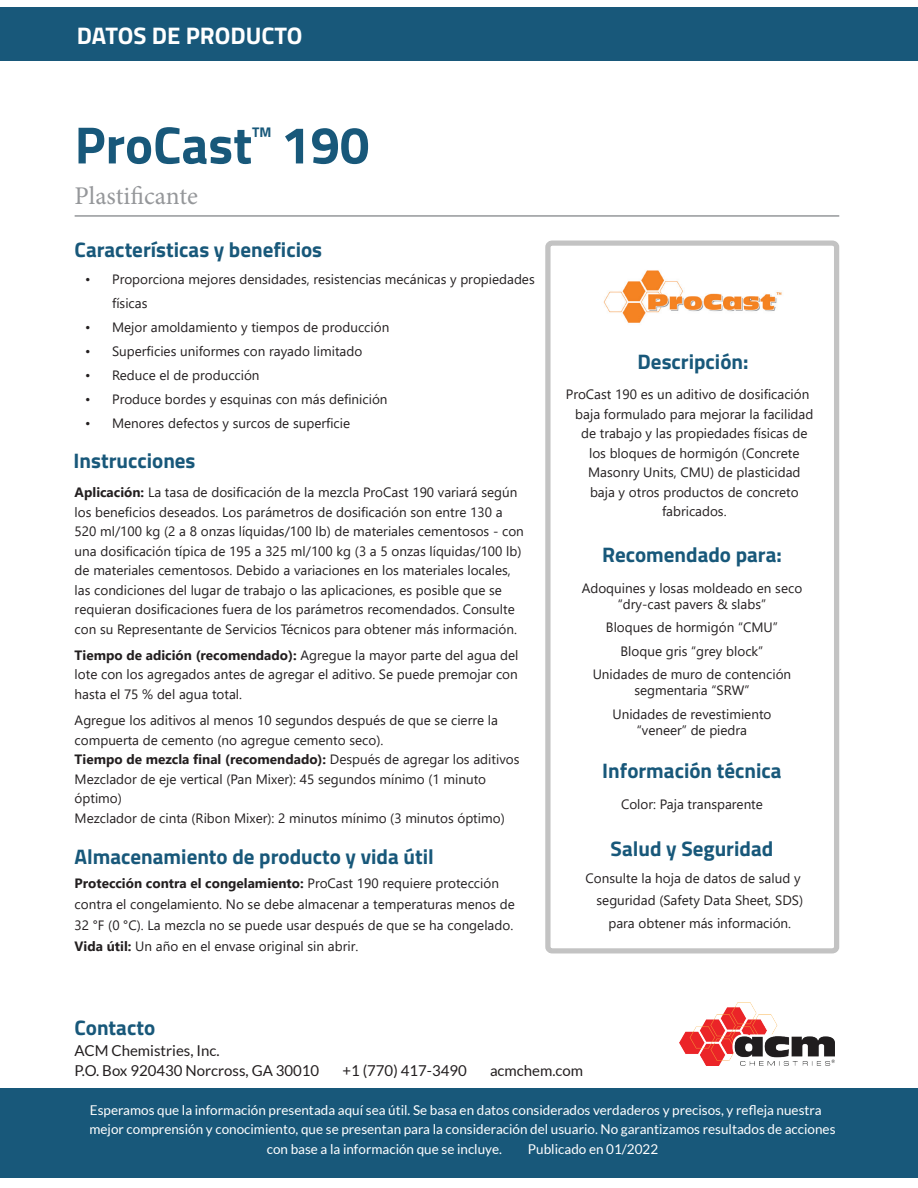
<style>
.page{position:relative;width:918px;height:1188px;background:#fff}
.page>*{position:absolute;margin:0;border:0;box-sizing:border-box;transform-origin:0 0}
.t1{font:700 52.5px "Titillium Web";color:#18587a}
.t2{font:25.5px "Minion Pro";letter-spacing:-.005em;color:#95979a}
.t3{font:700 24px "Titillium Web";color:#fff}
.t4{font:700 21px "Titillium Web";color:#18587a}
.t5{font:15px/19.5px "Lato";color:#231f20}
.t6{font:700 13.95px "Titillium Web";color:#18587a}
.t7{font:13.5px/19.5px "Segoe UI";color:#231f20}
.t8{font:13.5px "Lato";color:#fff}
.s1{font-weight:700}
</style>
<div class="page">
<div style="left:0;top:8px;width:918px;height:54px;background:#18587a"></div>
<hr style="left:75px;top:215px;width:764px;height:2px;background:#95979a">
<svg style="left:545px;top:240px;width:295px;height:714px"></svg>
<div style="left:0;top:1088px;width:918px;height:90px;background:#18587a"></div>
<img style="left:679px;top:1003px;width:156px;height:63px">
<img style="left:602px;top:267px;width:183px;height:61px">
<h3 class="t3" style="left:77px;top:17px;width:227px">DATOS DE PRODUCTO</h3>
<h1 class="t1" style="left:75px;top:105px;width:179px">ProCast</h1>
<p class="t6" style="left:252px;top:122px;width:21px">TM</p>
<h1 class="t1" style="left:281px;top:105px;width:90px">190</h1>
<h2 class="t2" style="left:75px;top:179px;width:125px">Plastificante</h2>
<h3 class="t4" style="left:75px;top:234px;width:249px">Características y beneficios</h3>
<p class="t7" style="left:112px;top:266px;width:424px;line-height:24px;text-indent:-27px">• Proporciona mejores densidades, resistencias mecánicas y propiedades físicas</p>
<p class="t7" style="left:85px;top:317px;width:306px">• Mejor amoldamiento y tiempos de producción</p>
<p class="t7" style="left:85px;top:341px;width:279px">• Superficies uniformes con rayado limitado</p>
<p class="t7" style="left:85px;top:365px;width:176px">• Reduce el de producción</p>
<p class="t7" style="left:85px;top:389px;width:304px">• Produce bordes y esquinas con más definición</p>
<p class="t7" style="left:85px;top:413px;width:267px">• Menores defectos y surcos de superficie</p>
<h3 class="t4" style="left:74px;top:445px;width:124px">Instrucciones</h3>
<p class="t7" style="left:75px;top:481px;width:451px"><span class="s1">Aplicación:</span> La tasa de dosificación de la mezcla ProCast 190 variará según los beneficios deseados. Los parámetros de dosificación son entre 130 a 520 ml/100 kg (2 a 8 onzas líquidas/100 lb) de materiales cementosos - con una dosificación típica de 195 a 325 ml/100 kg (3 a 5 onzas líquidas/100 lb) de materiales cementosos. Debido a variaciones en los materiales locales, las condiciones del lugar de trabajo o las aplicaciones, es posible que se requieran dosificaciones fuera de los parámetros recomendados. Consulte con su Representante de Servicios Técnicos para obtener más información.</p>
<p class="t7" style="left:75px;top:644px;width:445px;text-align:justify"><span class="s1">Tiempo de adición (recomendado):</span> Agregue la mayor parte del agua del lote con los agregados antes de agregar el aditivo. Se puede premojar con hasta el 75 % del agua total.</p>
<p class="t7" style="left:75px;top:709px;width:446px">Agregue los aditivos al menos 10 segundos después de que se cierre la compuerta de cemento (no agregue cemento seco).<br><span class="s1">Tiempo de mezcla final (recomendado):</span> Después de agregar los aditivos Mezclador de eje vertical (Pan Mixer): 45 segundos mínimo (1 minuto óptimo)<br>Mezclador de cinta (Ribon Mixer): 2 minutos mínimo (3 minutos óptimo)</p>
<h3 class="t4" style="left:75px;top:841px;width:361px">Almacenamiento de producto y vida útil</h3>
<p class="t7" style="left:75px;top:871px;width:442px;line-height:21px"><span class="s1">Protección contra el congelamiento:</span> ProCast 190 requiere protección contra el congelamiento. No se debe almacenar a temperaturas menos de 32 °F (0 °C). La mezcla no se puede usar después de que se ha congelado.<br><span class="s1">Vida útil:</span> Un año en el envase original sin abrir.</p>
<h3 class="t4" style="left:638px;top:345px;width:112px">Descripción:</h3>
<p class="t7" style="left:566px;top:384px;width:245px">ProCast 190 es un aditivo de dosificación</p>
<p class="t7" style="left:575px;top:403px;width:240px">baja formulado para mejorar la facilidad</p>
<p class="t7" style="left:581px;top:422px;width:228px">de trabajo y las propiedades físicas de</p>
<p class="t7" style="left:589px;top:442px;width:212px">los bloques de hormigón (Concrete</p>
<p class="t7" style="left:588px;top:461px;width:214px">Masonry Units, CMU) de plasticidad</p>
<p class="t7" style="left:590px;top:481px;width:210px">baja y otros productos de concreto</p>
<p class="t7" style="left:662px;top:500px;width:66px">fabricados.</p>
<h3 class="t4" style="left:602px;top:539px;width:181px">Recomendado para:</h3>
<p class="t7" style="left:582px;top:578px;width:222px;line-height:16.5px;text-align:center">Adoquines y losas moldeado en seco “dry-cast pavers &amp; slabs”</p>
<p class="t7" style="left:593px;top:615px;width:200px;line-height:23.2px;text-align:center">Bloques de hormigón “CMU”<br>Bloque gris “grey block”<br>Unidades de muro de contención</p>
<p class="t7" style="left:612px;top:678px;width:161px;line-height:23.2px;text-align:center">segmentaria “SRW”<br>Unidades de revestimiento</p>
<p class="t7" style="left:637px;top:719px;width:112px">“veneer” de piedra</p>
<h3 class="t4" style="left:602px;top:755px;width:181px">Información técnica</h3>
<p class="t7" style="left:621px;top:793px;width:143px">Color: Paja transparente</p>
<h3 class="t4" style="left:611px;top:832px;width:164px">Salud y Seguridad</h3>
<p class="t7" style="left:586px;top:867px;width:216px">Consulte la hoja de datos de salud y</p>
<p class="t7" style="left:597px;top:890px;width:208px">seguridad (Safety Data Sheet, SDS)</p>
<p class="t7" style="left:608px;top:912px;width:184px">para obtener más información.</p>
<h3 class="t4" style="left:75px;top:1012px;width:82px">Contacto</h3>
<p class="t5" style="left:75px;top:1041px;width:246px">ACM Chemistries, Inc.<br>P.O. Box 920430 Norcross, GA 30010</p>
<p class="t5" style="left:342px;top:1060px;width:126px">+1 (770) 417-3490</p>
<p class="t5" style="left:490px;top:1060px;width:95px">acmchem.com</p>
<p class="t8" style="left:90px;top:1102px;width:733px">Esperamos que la información presentada aquí sea útil. Se basa en datos considerados verdaderos y precisos, y refleja nuestra</p>
<p class="t8" style="left:89px;top:1122px;width:748px">mejor comprensión y conocimiento, que se presentan para la consideración del usuario. No garantizamos resultados de acciones</p>
<p class="t8" style="left:267px;top:1141px;width:237px">con base a la información que se incluye.</p>
<p class="t8" style="left:528px;top:1141px;width:132px">Publicado en 01/2022</p>
</div>
